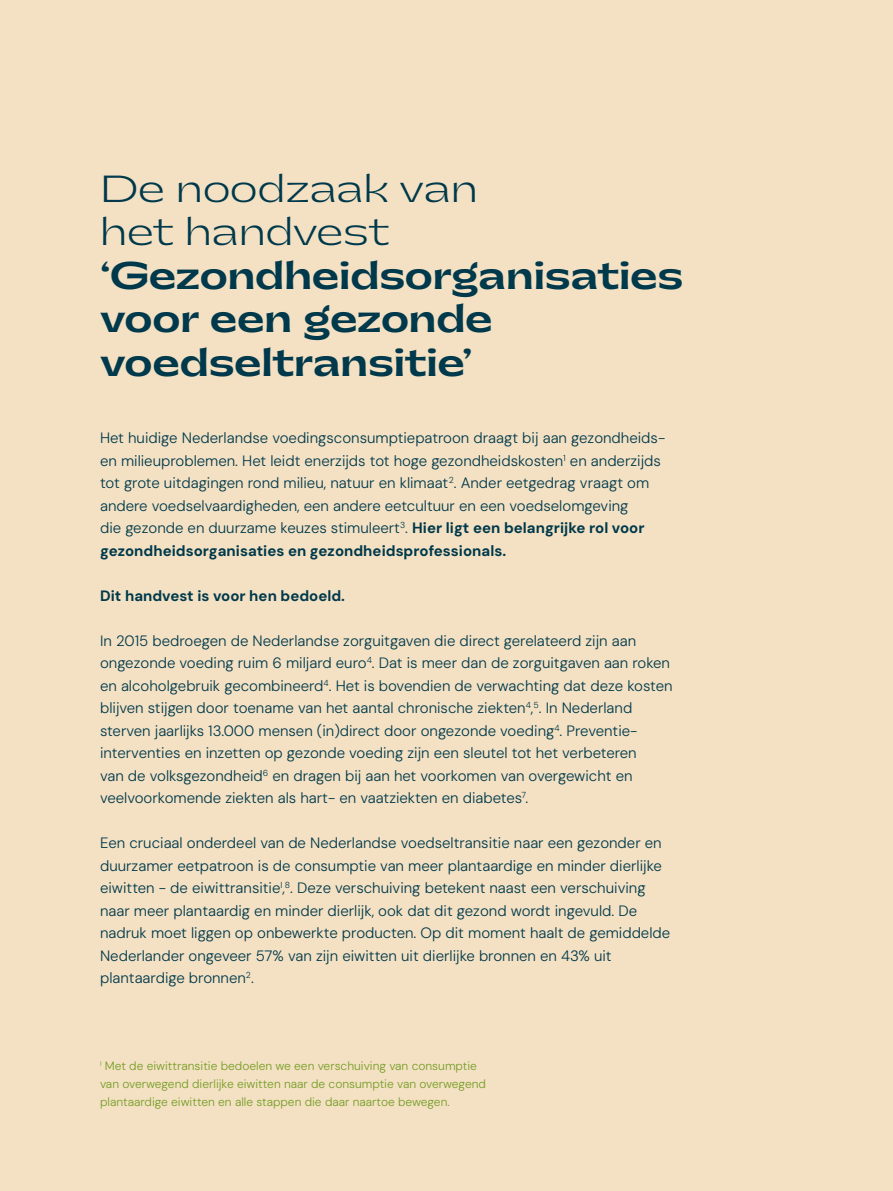
<style>
.page{position:relative;width:893px;height:1191px;background:#f4e1c3}
.page>*{position:absolute;margin:0;border:0;box-sizing:border-box;transform-origin:0 0}
.t1{font:600 36px/43.5px "PP Gatwick Jumbo";letter-spacing:-.005em;color:#00394b}
.t2{font:200 36px/43.5px "PP Gatwick Jumbo";letter-spacing:-.005em;color:#00394b}
.t3{font:300 15px/22.5px "DM Sans";color:#00394b}
.t4{font:15px "DM Sans 9 pt";color:#00394b}
.t5{font:300 12px/18px "DM Sans";color:#759d25}
.s1{font-family:"DM Sans 9 pt";font-weight:400}
</style>
<div class="page">
<h1 class="t2" style="left:100px;top:169px;width:379px">De noodzaak van het handvest</h1>
<h1 class="t1" style="left:100px;top:256px;width:585px">‘Gezondheidsorganisaties voor een gezonde voedseltransitie’</h1>
<p class="t3" style="left:100px;top:427px;width:567px">Het huidige Nederlandse voedingsconsumptiepatroon draagt bij aan gezondheids&shy;en milieuproblemen. Het leidt enerzijds tot hoge gezondheidskosten<sup>1</sup> en anderzijds tot grote uitdagingen rond milieu, natuur en klimaat<sup>2</sup>. Ander eetgedrag vraagt om andere voedselvaardigheden, een andere eetcultuur en een voedselomgeving<br>die gezonde en duurzame keuzes stimuleert<sup>3</sup>. <span class="s1">Hier ligt een belangrijke rol voor</span></p>
<p class="t4" style="left:100px;top:545px;width:408px">gezondheidsorganisaties en gezondheidsprofessionals.</p>
<p class="t4" style="left:100px;top:590px;width:246px">Dit handvest is voor hen bedoeld.</p>
<p class="t3" style="left:100px;top:629px;width:574px">In 2015 bedroegen de Nederlandse zorguitgaven die direct gerelateerd zijn aan ongezonde voeding ruim 6 miljard euro<sup>4</sup>. Dat is meer dan de zorguitgaven aan roken en alcoholgebruik gecombineerd<sup>4</sup>. Het is bovendien de verwachting dat deze kosten blijven stijgen door toename van het aantal chronische ziekten<sup>4</sup>,<sup>5</sup>. In Nederland sterven jaarlijks 13.000 mensen (in)direct door ongezonde voeding<sup>4</sup>. Preventie&shy;interventies en inzetten op gezonde voeding zijn een sleutel tot het verbeteren<br>van de volksgezondheid<sup>6</sup> en dragen bij aan het voorkomen van overgewicht en veelvoorkomende ziekten als hart- en vaatziekten en diabetes<sup>7</sup>.</p>
<p class="t3" style="left:100px;top:832px;width:572px">Een cruciaal onderdeel van de Nederlandse voedseltransitie naar een gezonder en duurzamer eetpatroon is de consumptie van meer plantaardige en minder dierlijke eiwitten - de eiwittransitie<sup>I</sup>,<sup>8</sup>. Deze verschuiving betekent naast een verschuiving naar meer plantaardig en minder dierlijk, ook dat dit gezond wordt ingevuld. De nadruk moet liggen op onbewerkte producten. Op dit moment haalt de gemiddelde Nederlander ongeveer 57% van zijn eiwitten uit dierlijke bronnen en 43% uit plantaardige bronnen<sup>2</sup>.</p>
<p class="t5" style="left:100px;top:1056px;width:387px"><sup>I</sup> Met de eiwittransitie bedoelen we een verschuiving van consumptie van overwegend dierlijke eiwitten naar de consumptie van overwegend plantaardige eiwitten en alle stappen die daar naartoe bewegen.</p>
</div>
